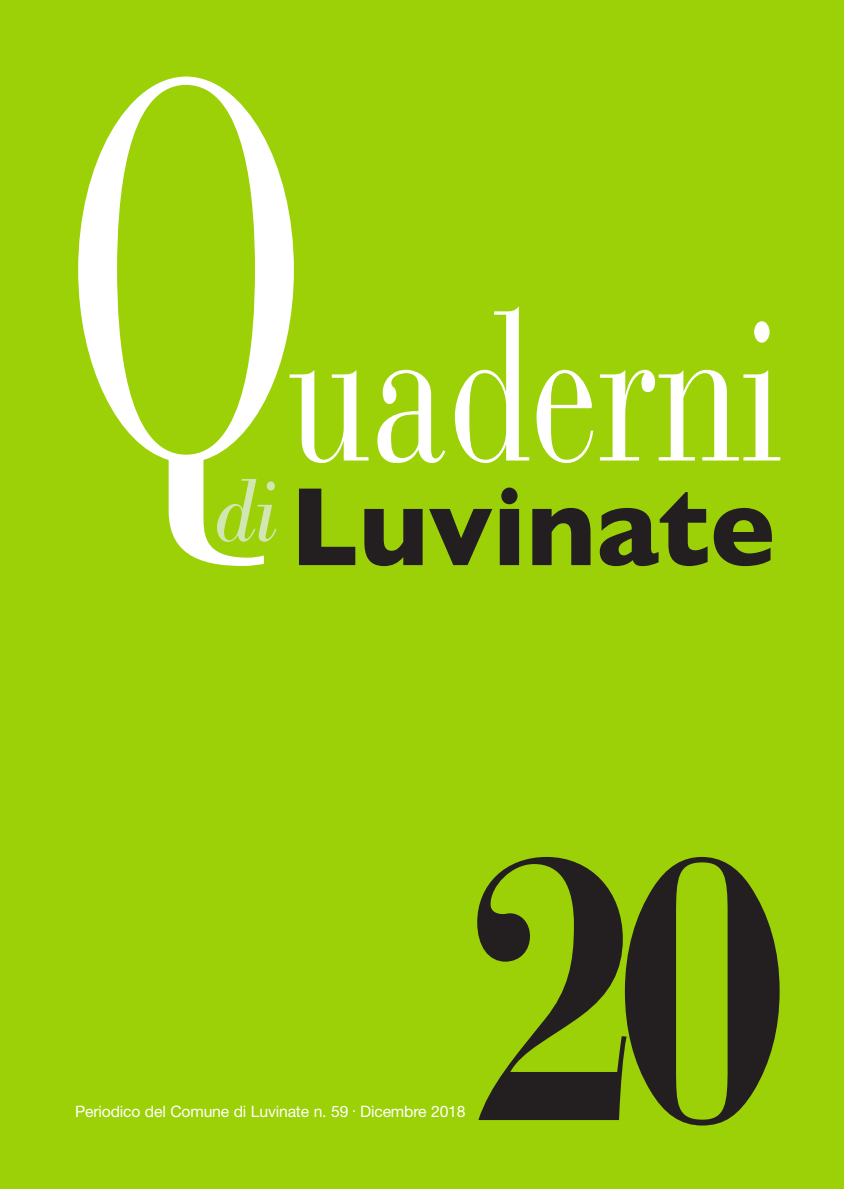
<style>
.page{position:relative;width:844px;height:1189px;background:#9bd106}
.page>*{position:absolute;margin:0;border:0;box-sizing:border-box;transform-origin:0 0}
.t1{font:525px "Bauer Bodoni";color:#fff;scale:.65 1}
.t2{font:700 condensed 393.75px "Bauer Bodoni BT";color:#231f20;scale:.96 1}
.t3{font:210px "Bauer Bodoni";color:#fff;scale:.72 1}
.t4{font:700 113.05px "Gill Sans";color:#231f20}
.t5{font:15.75px "Helvetica Neue";letter-spacing:-.01em;color:#fff}
</style>
<div class="page">
<h1 class="t1" style="left:63px;top:85px;width:381px">Q</h1>
<h3 class="t3" style="left:287px;top:313px;width:690px">uaderni</h3>
<h3 class="t4" style="left:214px;top:460px;width:562px"><sup>di</sup> Luvinate</h3>
<p class="t5" style="left:75px;top:1101px;width:392px">Periodico del Comune di Luvinate n. 59 <sup>•</sup> Dicembre 2018</p>
<h2 class="t2" style="left:468px;top:857px;width:336px">20</h2>
</div>
